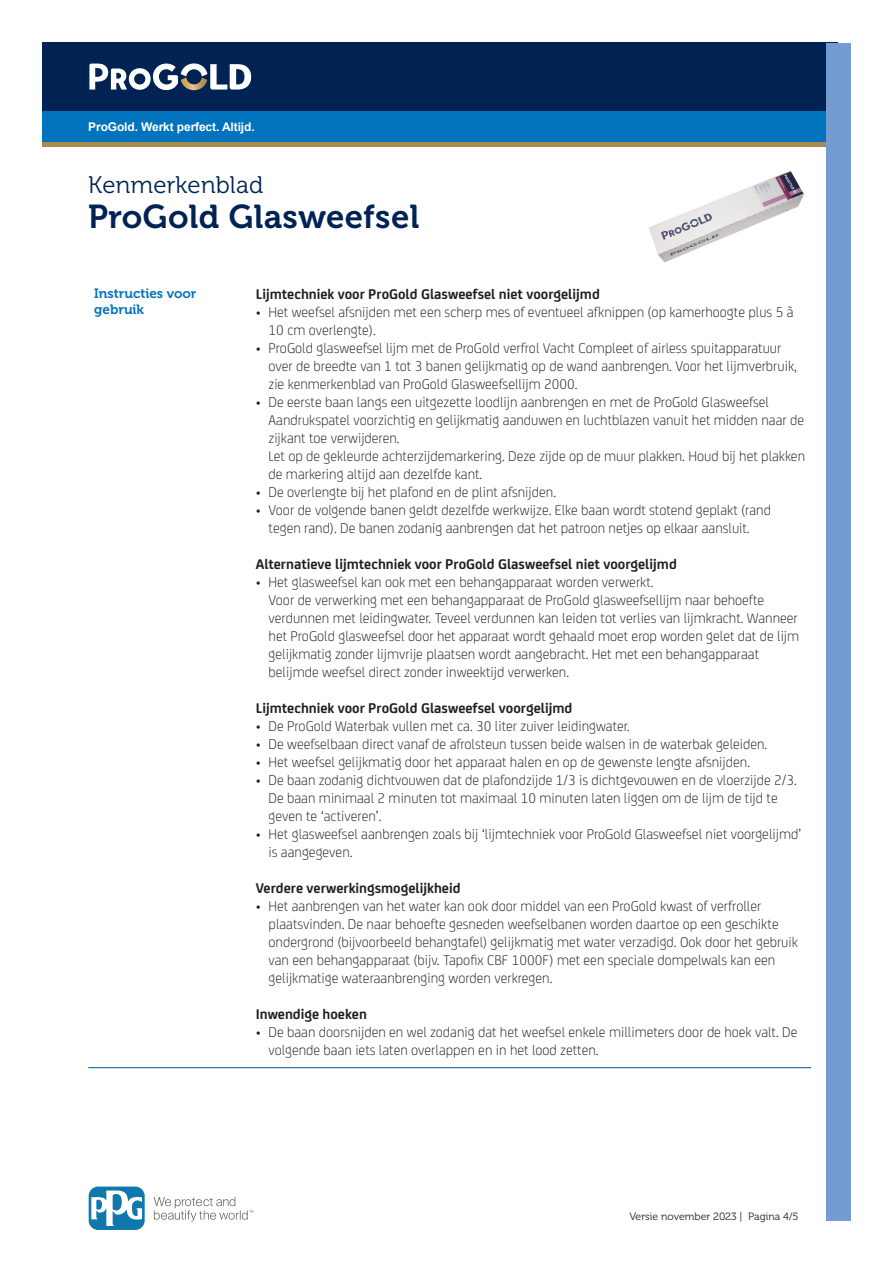
<style>
.page{position:relative;width:893px;height:1263px;background:#fff}
.page>*{position:absolute;margin:0;border:0;box-sizing:border-box;transform-origin:0 0}
.t1{font:33px "Museo 700";letter-spacing:.01em;color:#002354}
.t2{font:24px "Museo 300";letter-spacing:.01em;color:#002354}
.t3{font:300 15px/18px "FS Joey";color:#231f20}
.BODY{font:700 15px "FS Joey";color:#231f20}
.KOP{font:13.5px/16.2px "Museo 700";color:#0073bc}
.t4{font:700 12px "Arial";letter-spacing:-.01em;color:#fff}
.t5{font:10.5px "Museo 300";color:#231f20}
</style>
<div class="page">
<div style="left:43px;top:43px;width:795px;height:69px;background:#002354"></div>
<div style="left:43px;top:112px;width:795px;height:34px;background:#0073bc"></div>
<hr style="left:43px;top:143px;width:795px;height:3px;background:#a88c4f">
<svg style="left:89px;top:63px;width:162px;height:27px"></svg>
<div style="left:825px;top:43px;width:25px;height:1177px;background:#749cd2"></div>
<svg style="left:154px;top:1197px;width:99px;height:25px"></svg>
<div style="left:89px;top:1187px;width:56px;height:43px;background:#1078aa;border-radius:9px"></div>
<svg style="left:91px;top:1189px;width:51px;height:37px"></svg>
<hr style="left:88px;top:1067px;width:162px;height:1px;background:#0153a0">
<hr style="left:250px;top:1067px;width:561px;height:1px;background:#0153a0">
<img style="left:649px;top:170px;width:155px;height:93px">
<p class="t4" style="left:88px;top:118px;width:168px">ProGold. Werkt perfect. Altijd.</p>
<h2 class="t2" style="left:88px;top:172px;width:177px">Kenmerkenblad</h2>
<h1 class="t1" style="left:88px;top:199px;width:333px">ProGold Glasweefsel</h1>
<p class="KOP" style="left:94px;top:285px;width:104px">Instructies voor gebruik</p>
<p class="BODY" style="left:256px;top:283px;width:346px">Lijmtechniek voor ProGold Glasweefsel niet voorgelijmd</p>
<p class="t3" style="left:269px;top:302px;width:526px;text-indent:-13px">• Het weefsel afsnijden met een scherp mes of eventueel afknippen (op kamerhoogte plus 5 à<br>10 cm overlengte).</p>
<p class="t3" style="left:269px;top:338px;width:530px;text-indent:-13px">• ProGold glasweefsel lijm met de ProGold verfrol Vacht Compleet of airless spuitapparatuur over de breedte van 1 tot 3 banen gelijkmatig op de wand aanbrengen. Voor het lijmverbruik, zie kenmerkenblad van ProGold Glasweefsellijm 2000.</p>
<p class="t3" style="left:269px;top:392px;width:538px;text-indent:-13px">• De eerste baan langs een uitgezette loodlijn aanbrengen en met de ProGold Glasweefsel Aandrukspatel voorzichtig en gelijkmatig aanduwen en luchtblazen vanuit het midden naar de zijkant toe verwijderen.<br>Let op de gekleurde achterzijdemarkering. Deze zijde op de muur plakken. Houd bij het plakken de markering altijd aan dezelfde kant.</p>
<p class="t3" style="left:256px;top:482px;width:302px">• De overlengte bij het plafond en de plint afsnijden.</p>
<p class="t3" style="left:256px;top:500px;width:517px;text-align:center">• Voor de volgende banen geldt dezelfde werkwijze. Elke baan wordt stotend geplakt (rand tegen rand). De banen zodanig aanbrengen dat het patroon netjes op elkaar aansluit.</p>
<p class="BODY" style="left:256px;top:553px;width:423px">Alternatieve lijmtechniek voor ProGold Glasweefsel niet voorgelijmd</p>
<p class="t3" style="left:269px;top:572px;width:532px;text-indent:-13px">• Het glasweefsel kan ook met een behangapparaat worden verwerkt.<br>Voor de verwerking met een behangapparaat de ProGold glasweefsellijm naar behoefte verdunnen met leidingwater. Teveel verdunnen kan leiden tot verlies van lijmkracht. Wanneer het ProGold glasweefsel door het apparaat wordt gehaald moet erop worden gelet dat de lijm gelijkmatig zonder lijmvrije plaatsen wordt aangebracht. Het met een behangapparaat belijmde weefsel direct zonder inweektijd verwerken.</p>
<p class="BODY" style="left:256px;top:697px;width:318px">Lijmtechniek voor ProGold Glasweefsel voorgelijmd</p>
<p class="t3" style="left:256px;top:716px;width:375px">• De ProGold Waterbak vullen met ca. 30 liter zuiver leidingwater.</p>
<p class="t3" style="left:256px;top:734px;width:513px">• De weefselbaan direct vanaf de afrolsteun tussen beide walsen in de waterbak geleiden.</p>
<p class="t3" style="left:256px;top:752px;width:496px">• Het weefsel gelijkmatig door het apparaat halen en op de gewenste lengte afsnijden.</p>
<p class="t3" style="left:269px;top:770px;width:530px;text-indent:-13px">• De baan zodanig dichtvouwen dat de plafondzijde 1/3 is dichtgevouwen en de vloerzijde 2/3.<br>De baan minimaal 2 minuten tot maximaal 10 minuten laten liggen om de lijm de tijd te geven te ‘activeren’.</p>
<p class="t3" style="left:269px;top:824px;width:534px;text-indent:-13px">• Het glasweefsel aanbrengen zoals bij ‘lijmtechniek voor ProGold Glasweefsel niet voorgelijmd’ is aangegeven.</p>
<p class="BODY" style="left:256px;top:877px;width:206px">Verdere verwerkingsmogelijkheid</p>
<p class="t3" style="left:269px;top:896px;width:531px;text-indent:-13px">• Het aanbrengen van het water kan ook door middel van een ProGold kwast of verfroller plaatsvinden. De naar behoefte gesneden weefselbanen worden daartoe op een geschikte ondergrond (bijvoorbeeld behangtafel) gelijkmatig met water verzadigd. Ook door het gebruik van een behangapparaat (bijv. Tapofix CBF 1000F) met een speciale dompelwals kan een gelijkmatige wateraanbrenging worden verkregen.</p>
<p class="BODY" style="left:256px;top:1003px;width:113px">Inwendige hoeken</p>
<p class="t3" style="left:269px;top:1022px;width:530px;text-indent:-13px">• De baan doorsnijden en wel zodanig dat het weefsel enkele millimeters door de hoek valt. De volgende baan iets laten overlappen en in het lood zetten.</p>
<p class="t5" style="left:629px;top:1210px;width:171px">Versie november 2023 | Pagina 4/5</p>
</div>
